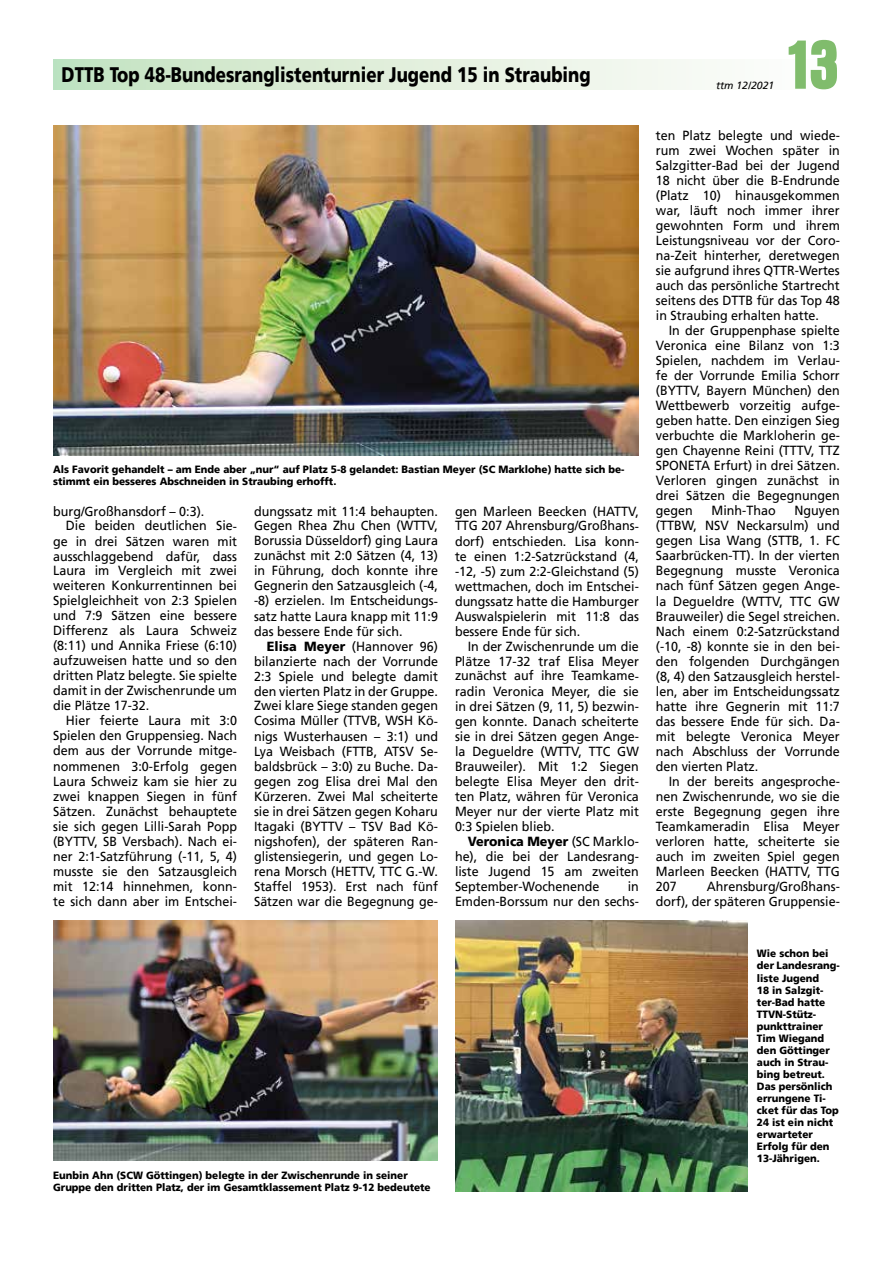
<style>
.page{position:relative;width:893px;height:1263px;background:#fff}
.page>*{position:absolute;margin:0;border:0;box-sizing:border-box;transform-origin:0 0}
.t1{font:700 condensed 72px "Aurora BT";color:#80bc6c}
.t2{font:900 21px "Frutiger";color:#000;scale:.8 1}
.t3{font:13.2px/15px "Frutiger";color:#000;text-align:justify;scale:.95 1}
.t4{font:900 10.5px/12px "Frutiger";color:#000;scale:.95 1}
.t5{font:italic 10.5px "Frutiger";color:#000}
.s1{font-weight:900}
</style>
<div class="page">
<div style="left:53px;top:60px;width:787px;height:29px;background:linear-gradient(to right,#c4e2c0,#fff)"></div>
<img style="left:53px;top:920px;width:385px;height:241px">
<img style="left:455px;top:920px;width:293px;height:271px">
<img style="left:53px;top:125px;width:586px;height:330px">
<h2 class="t2" style="left:62px;top:62px;width:663px">DTTB Top 48-Bundesranglistenturnier Jugend 15 in Straubing</h2>
<p class="t4" style="left:53px;top:464px;width:603px">Als Favorit gehandelt – am Ende aber „nur“ auf Platz 5-8 gelandet: Bastian Meyer (SC Marklohe) hatte sich be&shy;stimmt ein besseres Abschneiden in Straubing erhofft.</p>
<p class="t3" style="left:53px;top:503px;width:161px">burg/Großhansdorf – 0:3).</p>
<p class="t3" style="left:66px;top:518px;width:182px">Die beiden deutlichen Sie-</p>
<p class="t3" style="left:53px;top:533px;width:195px">ge in drei Sätzen waren mit</p>
<p class="t3" style="left:53px;top:548px;width:195px">ausschlaggebend dafür, dass</p>
<p class="t3" style="left:53px;top:563px;width:195px">Laura im Vergleich mit zwei</p>
<p class="t3" style="left:53px;top:578px;width:195px">weiteren Konkurrentinnen bei</p>
<p class="t3" style="left:53px;top:593px;width:195px">Spielgleichheit von 2:3 Spielen</p>
<p class="t3" style="left:53px;top:608px;width:195px">und 7:9 Sätzen eine bessere</p>
<p class="t3" style="left:53px;top:623px;width:195px">Differenz als Laura Schweiz</p>
<p class="t3" style="left:53px;top:638px;width:195px">(8:11) und Annika Friese (6:10)</p>
<p class="t3" style="left:53px;top:653px;width:195px">aufzuweisen hatte und so den</p>
<p class="t3" style="left:53px;top:668px;width:195px">dritten Platz belegte. Sie spielte</p>
<p class="t3" style="left:53px;top:683px;width:195px">damit in der Zwischenrunde um</p>
<p class="t3" style="left:53px;top:698px;width:103px">die Plätze 17-32.</p>
<p class="t3" style="left:66px;top:713px;width:182px">Hier feierte Laura mit 3:0</p>
<p class="t3" style="left:53px;top:728px;width:195px">Spielen den Gruppensieg. Nach</p>
<p class="t3" style="left:53px;top:743px;width:195px">dem aus der Vorrunde mitge-</p>
<p class="t3" style="left:53px;top:758px;width:195px">nommenen 3:0-Erfolg gegen</p>
<p class="t3" style="left:53px;top:773px;width:195px">Laura Schweiz kam sie hier zu</p>
<p class="t3" style="left:53px;top:788px;width:195px">zwei knappen Siegen in fünf</p>
<p class="t3" style="left:53px;top:803px;width:195px">Sätzen. Zunächst behauptete</p>
<p class="t3" style="left:53px;top:818px;width:195px">sie sich gegen Lilli-Sarah Popp</p>
<p class="t3" style="left:53px;top:833px;width:195px">(BYTTV, SB Versbach). Nach ei-</p>
<p class="t3" style="left:53px;top:848px;width:195px">ner 2:1-Satzführung (-11, 5, 4)</p>
<p class="t3" style="left:53px;top:863px;width:195px">musste sie den Satzausgleich</p>
<p class="t3" style="left:53px;top:878px;width:195px">mit 12:14 hinnehmen, konn-</p>
<p class="t3" style="left:53px;top:893px;width:195px">te sich dann aber im Entschei-</p>
<p class="t3" style="left:254px;top:503px;width:195px">dungssatz mit 11:4 behaupten.<br>Gegen Rhea Zhu Chen (WTTV, Borussia Düsseldorf) ging Laura zunächst mit 2:0 Sätzen (4, 13) in Führung, doch konnte ihre Gegnerin den Satzausgleich (-4, -8) erzielen. Im Entscheidungs&shy;satz hatte Laura knapp mit 11:9 das bessere E nde für sich.</p>
<p class="t3" style="left:254px;top:638px;width:195px;text-indent:13px"><span class="s1">Elisa Meyer</span> (Hannover 96) bilanzierte nach der Vorrunde 2:3 Spiele und belegte damit den vierten Platz in der Gruppe.<br>Zwei klare Siege standen gegen Cosima Müller (TTVB, WSH Kö&shy;nigs Wusterhausen – 3:1) und Lya Weisbach (FTTB, ATSV Se&shy;baldsbrück – 3:0) zu Buche. Da&shy;gegen zog E lisa drei Mal den Kürzeren. Zwei Mal scheiterte sie in drei Sätzen gegen Koharu Itagaki (BYTTV – TSV Bad Kö&shy;nigshofen), der späteren Ran&shy;glistensiegerin, und gegen Lo&shy;rena Morsch (HETTV, TTC G.-W.<br>Staffel 1953). E rst nach fünf Sätzen war die Begegnung ge-</p>
<p class="t3" style="left:455px;top:503px;width:195px">gen Marleen Beecken (HATTV, TTG 207 Ahrensburg/Großhans&shy;dorf) entschieden. Lisa konn&shy;te einen 1:2-Satzrückstand (4, -12, -5) zum 2:2-Gleichstand (5) wettmachen, doch im E ntschei&shy;dungssatz hatte die Hamburger Auswalspielerin mit 11:8 das bessere E nde für sich.</p>
<p class="t3" style="left:455px;top:638px;width:195px;text-indent:13px">In der Zwischenrunde um die Plätze 17-32 traf E lisa Meyer zunächst auf ihre Teamkame&shy;radin Veronica Meyer, die sie in drei Sätzen (9, 11, 5) bezwin&shy;gen konnte. Danach scheiterte sie in drei Sätzen gegen Ange&shy;la Degueldre (WTTV, TTC GW Brauweiler). Mit 1:2 Siegen belegte E lisa Meyer den drit&shy;ten Platz, währen für Veronica Meyer nur der vierte Platz mit 0:3 Spielen blieb.</p>
<p class="t3" style="left:455px;top:833px;width:195px;text-indent:13px"><span class="s1">Veronica Meyer</span> (SC Marklo&shy;he), die bei der Landesrang&shy;liste Jugend 15 am zweiten September-Wochenende</p>
<p class="t3" style="left:455px;top:878px;width:195px;text-align:right">in<br>Emden-Borssum nur den sechs-</p>
<p class="t4" style="left:53px;top:1169px;width:399px">Eunbin Ahn (SCW Göttingen) belegte in der Zwischenrunde in seiner<br>Gruppe den dritten Platz, der im Gesamtklassement Platz 9-12 bedeutete</p>
<p class="t5" style="left:716px;top:79px;width:60px">ttm 12/2021</p>
<h1 class="t1" style="left:789px;top:23px;width:52px">13</h1>
<p class="t3" style="left:656px;top:128px;width:195px">ten Platz belegte und wiede&shy;rum zwei Wochen später in Salzgitter-Bad bei der Jugend 18 nicht über die B-Endrunde (Platz 10) hinausgekommen war, läuft noch immer ihrer gewohnten Form und ihrem Leistungsniveau vor der Coro&shy;na-Zeit hinterher, deretwegen sie aufgrund ihres QTTR-Wertes auch das persönliche Startrecht seitens des DTTB für das Top 48 in Straubing erhalten hatte.</p>
<p class="t3" style="left:656px;top:323px;width:195px;text-indent:13px">In der Gruppenphase spielte Veronica eine Bilanz von 1:3<br>Spielen, nachdem im Verlau&shy;fe der Vorrunde Emilia Schorr (BYTTV, Bayern München) den Wettbewerb vorzeitig aufge&shy;geben hatte. Den einzigen Sieg verbuchte die Markloherin ge&shy;gen Chayenne Reini (TTTV, TTZ SPONETA E rfurt) in drei Sätzen.<br>Verloren gingen zunächst in drei Sätzen die Begegnungen gegen</p>
<p class="t3" style="left:712px;top:503px;width:69px">Minh-Thao</p>
<p class="t3" style="left:656px;top:503px;width:195px;text-indent:139px">Nguyen (TTBW, NSV Neckarsulm) und gegen Lisa Wang (STTB, 1. FC Saarbrücken-TT). In der vierten Begegnung musste Veronica nach fünf Sätzen gegen Ange&shy;la Degueldre (WTTV, TTC GW Brauweiler) die Segel streichen.<br>Nach einem 0:2-Satzrückstand (-10, -8) konnte sie in den bei&shy;den folgenden Durchgängen (8, 4) den Satzausgleich herstel&shy;len, aber im Entscheidungssatz hatte ihre Gegnerin mit 11:7 das bessere E nde für sich. Da&shy;mit belegte Veronica Meyer nach Abschluss der Vorrunde den vierten Platz.</p>
<p class="t3" style="left:656px;top:773px;width:195px;text-indent:13px">In der bereits angesproche&shy;nen Zwischenrunde, wo sie die erste Begegnung gegen ihre Teamkameradin E lisa Meyer verloren hatte, scheiterte sie auch im zweiten Spiel gegen Marleen Beecken (HATTV, TTG 207</p>
<p class="t3" style="left:656px;top:878px;width:195px;text-align:right">Ahrensburg/Großhans-<br>dorf), der späteren Gruppensie-</p>
<p class="t4" style="left:757px;top:948px;width:88px">Wie schon bei der Landesrang&shy;liste Jugend<br>18 in Salzgit&shy;ter-Bad hatte<br>TTVN-Stütz&shy;punkttrainer<br>Tim Wiegand den Göttinger auch in Strau&shy;bing betreut.<br>Das persönlich errungene Ti&shy;cket für das Top<br>24 ist ein nicht erwarteter<br>Erfolg für den<br>13-Jährigen.</p>
</div>
